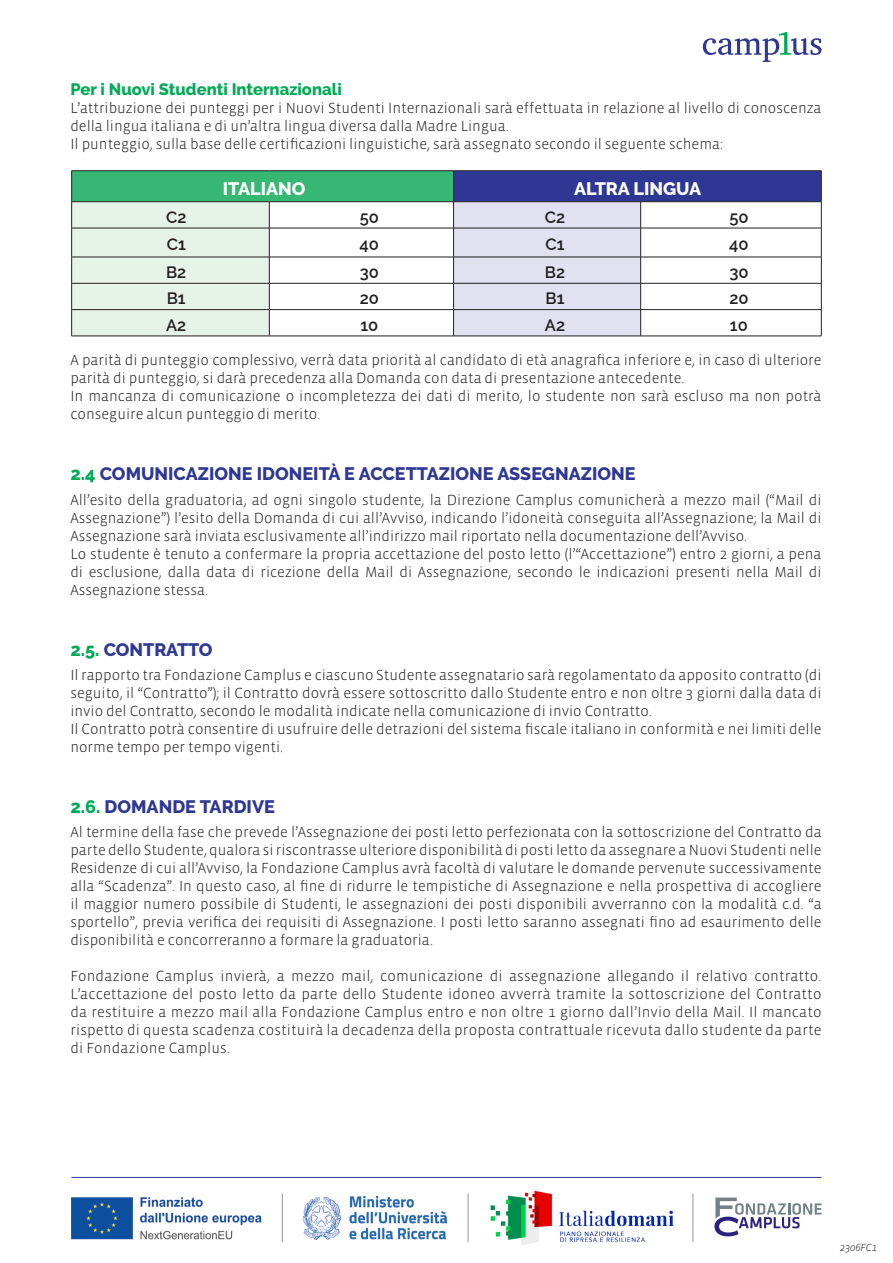
<style>
.page{position:relative;width:893px;height:1263px;background:#fff}
.page>*{position:absolute;margin:0;border:0;box-sizing:border-box;transform-origin:0 0}
.t1{font:800 18px "Raleway";color:#2f3795}
.t2{font:800 18px "Raleway";color:#fff}
.t3{font:600 16.5px "Raleway";color:#231f20}
.t4{font:800 16.5px "Raleway";color:#00ab57}
.t5{font:300 15px/18px "Vista Sans OT";color:#231f20}
.t6{font:italic 300 10.5px "Vista Sans OT";letter-spacing:-.01em;color:#231f20}
.s1{color:#00ab57}
</style>
<div class="page">
<hr style="left:71px;top:1177px;width:750px;height:1px;background:#2f3795">
<img style="left:71px;top:1197px;width:191px;height:42px">
<img style="left:304px;top:1196px;width:142px;height:43px">
<img style="left:490px;top:1190px;width:184px;height:55px">
<hr style="left:468px;top:1194px;width:1px;height:48px;background:#939598">
<hr style="left:282px;top:1194px;width:1px;height:48px;background:#939598">
<hr style="left:693px;top:1194px;width:1px;height:48px;background:#939598">
<svg style="left:714px;top:1197px;width:107px;height:39px"></svg>
<svg style="left:703px;top:32px;width:118px;height:30px"></svg>
<div style="left:72px;top:171px;width:382px;height:31px;background:#36b773"></div>
<div style="left:454px;top:171px;width:367px;height:31px;background:#2f3795"></div>
<svg style="left:270px;top:202px;width:551px;height:134px"></svg>
<hr style="left:71px;top:170px;width:198px;height:1px;background:#231f20">
<hr style="left:71px;top:171px;width:1px;height:30px;background:#231f20">
<hr style="left:269px;top:170px;width:185px;height:1px;background:#231f20">
<hr style="left:454px;top:170px;width:187px;height:1px;background:#231f20">
<hr style="left:453px;top:171px;width:1px;height:30px;background:#231f20">
<hr style="left:641px;top:170px;width:180px;height:1px;background:#231f20">
<hr style="left:821px;top:171px;width:1px;height:30px;background:#231f20">
<hr style="left:71px;top:201px;width:198px;height:1px;background:#231f20">
<hr style="left:269px;top:201px;width:185px;height:1px;background:#231f20">
<hr style="left:454px;top:201px;width:187px;height:1px;background:#231f20">
<hr style="left:641px;top:201px;width:180px;height:1px;background:#231f20">
<hr style="left:269px;top:228px;width:185px;height:1px;background:#231f20">
<hr style="left:641px;top:228px;width:180px;height:1px;background:#231f20">
<hr style="left:269px;top:257px;width:185px;height:1px;background:#231f20">
<hr style="left:641px;top:257px;width:180px;height:1px;background:#231f20">
<hr style="left:269px;top:283px;width:185px;height:1px;background:#231f20">
<hr style="left:641px;top:283px;width:180px;height:1px;background:#231f20">
<hr style="left:269px;top:309px;width:185px;height:1px;background:#231f20">
<svg style="left:71px;top:202px;width:199px;height:134px;background:#dde9df"></svg>
<hr style="left:641px;top:309px;width:180px;height:1px;background:#231f20">
<svg style="left:453px;top:202px;width:188px;height:134px;background:#d8d8e6"></svg>
<svg style="left:821px;top:202px;width:1px;height:134px"></svg>
<hr style="left:71px;top:336px;width:198px;height:1px;background:#231f20">
<hr style="left:269px;top:336px;width:185px;height:1px;background:#231f20">
<hr style="left:454px;top:336px;width:187px;height:1px;background:#231f20">
<hr style="left:641px;top:336px;width:180px;height:1px;background:#231f20">
<p class="t4" style="left:70px;top:80px;width:273px">Per i Nuovi Studenti Internazionali</p>
<p class="t5" style="left:70px;top:99px;width:753px">L’attribuzione dei punteggi per i Nuovi Studenti Internazionali sarà effettuata in relazione al livello di conoscenza della lingua italiana e di un’altra lingua diversa dalla Madre Lingua.<br>Il punteggio, sulla base delle certificazioni linguistiche, sarà assegnato secondo il seguente schema:</p>
<p class="t2" style="left:223px;top:178px;width:84px">ITALIANO</p>
<p class="t2" style="left:574px;top:178px;width:128px">ALTRA LINGUA</p>
<p class="t3" style="left:166px;top:204px;width:22px">C2</p>
<p class="t3" style="left:360px;top:204px;width:21px">50</p>
<p class="t3" style="left:545px;top:204px;width:22px">C2</p>
<p class="t3" style="left:729px;top:204px;width:21px">50</p>
<p class="t3" style="left:167px;top:231px;width:21px">C1</p>
<p class="t3" style="left:360px;top:231px;width:21px">40</p>
<p class="t3" style="left:545px;top:231px;width:21px">C1</p>
<p class="t3" style="left:729px;top:231px;width:21px">40</p>
<p class="t3" style="left:166px;top:259px;width:22px">B2</p>
<p class="t3" style="left:360px;top:259px;width:21px">30</p>
<p class="t3" style="left:545px;top:259px;width:22px">B2</p>
<p class="t3" style="left:729px;top:259px;width:21px">30</p>
<p class="t3" style="left:167px;top:285px;width:20px">B1</p>
<p class="t3" style="left:360px;top:285px;width:21px">20</p>
<p class="t3" style="left:546px;top:285px;width:20px">B1</p>
<p class="t3" style="left:729px;top:285px;width:21px">20</p>
<p class="t3" style="left:166px;top:311px;width:22px">A2</p>
<p class="t3" style="left:360px;top:311px;width:19px">10</p>
<p class="t3" style="left:545px;top:311px;width:22px">A2</p>
<p class="t3" style="left:730px;top:311px;width:19px">10</p>
<p class="t5" style="left:70px;top:351px;width:753px">A parità di punteggio complessivo, verrà data priorità al candidato di età anagrafica inferiore e, in caso di ulteriore parità di punteggio, si darà precedenza alla Domanda con data di presentazione antecedente.<br>In mancanza di comunicazione o incompletezza dei dati di merito, lo studente non sarà escluso ma non potrà conseguire alcun punteggio di merito.</p>
<p class="t1" style="left:70px;top:464px;width:567px"><span class="s1">2.4</span> COMUNICAZIONE IDONEITÀ E ACCETTAZIONE ASSEGNAZIONE</p>
<p class="t5" style="left:70px;top:491px;width:753px">All’esito della graduatoria, ad ogni singolo studente, la Direzione Camplus comunicherà a mezzo mail (“Mail di Assegnazione”) l’esito della Domanda di cui all’Avviso, indicando l’idoneità conseguita all’Assegnazione; la Mail di Assegnazione sarà inviata esclusivamente all’indirizzo mail riportato nella documentazione dell’Avviso.<br>Lo studente è tenuto a confermare la propria accettazione del posto letto (l’“Accettazione”) entro 2 giorni, a pena di esclusione, dalla data di ricezione della Mail di Assegnazione, secondo le indicazioni presenti nella Mail di Assegnazione stessa.</p>
<p class="t1" style="left:70px;top:639px;width:144px"><span class="s1">2.5.</span> CONTRATTO</p>
<p class="t5" style="left:70px;top:666px;width:753px">Il rapporto tra Fondazione Camplus e ciascuno Studente assegnatario sarà regolamentato da apposito contratto (di seguito, il “Contratto”); il Contratto dovrà essere sottoscritto dallo Studente entro e non oltre 3 giorni dalla data di invio del Contratto, secondo le modalità indicate nella comunicazione di invio Contratto.<br>Il Contratto potrà consentire di usufruire delle detrazioni del sistema fiscale italiano in conformità e nei limiti delle norme tempo per tempo vigenti.</p>
<p class="t1" style="left:70px;top:796px;width:206px"><span class="s1">2.6.</span> DOMANDE TARDIVE</p>
<p class="t5" style="left:70px;top:823px;width:753px;text-align:justify">Al termine della fase che prevede l’Assegnazione dei posti letto perfezionata con la sottoscrizione del Contratto da parte dello Studente, qualora si riscontrasse ulteriore disponibilità di posti letto da assegnare a Nuovi Studenti nelle Residenze di cui all’Avviso, la Fondazione Camplus avrà facoltà di valutare le domande pervenute successivamente alla “Scadenza”. In questo caso, al fine di ridurre le tempistiche di Assegnazione e nella prospettiva di accogliere il maggior numero possibile di Studenti, le assegnazioni dei posti disponibili avverranno con la modalità c.d. “a sportello”, previa verifica dei requisiti di Assegnazione. I posti letto saranno assegnati fino ad esaurimento delle disponibilità e concorreranno a formare la graduatoria.</p>
<p class="t5" style="left:70px;top:967px;width:753px;text-align:justify">Fondazione Camplus invierà, a mezzo mail, comunicazione di assegnazione allegando il relativo contratto.<br>L’accettazione del posto letto da parte dello Studente idoneo avverrà tramite la sottoscrizione del Contratto da restituire a mezzo mail alla Fondazione Camplus entro e non oltre 1 giorno dall’Invio della Mail. Il mancato rispetto di questa scadenza costituirà la decadenza della proposta contrattuale ricevuta dallo studente da parte di Fondazione Camplus.</p>
<p class="t6" style="left:840px;top:1242px;width:39px">2306FC1</p>
</div>
